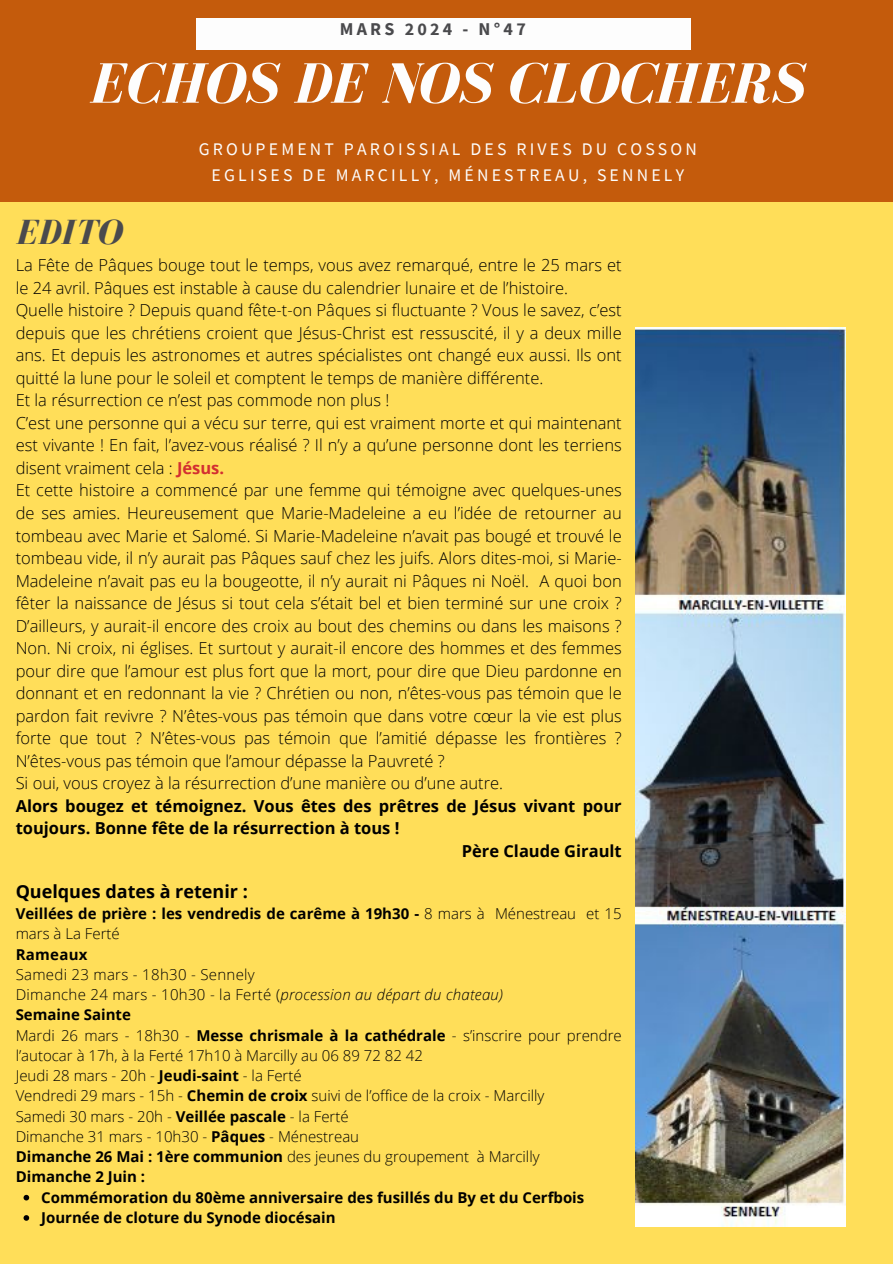
<style>
.page{position:relative;width:893px;height:1264px;background:#fff}
.page>*{position:absolute;margin:0;border:0;box-sizing:border-box;transform-origin:0 0}
.t1{font:italic 700 58.65px "Bodoni FLF";color:#fdfdfd}
.t2{font:italic 700 36px "Bodoni FLF";color:#4a4a4d}
.t3{font:700 18px "Open Sans";color:#000}
.t4{font:700 18px "Source Sans Pro";letter-spacing:.18em;color:#4a4a4d}
.t5{font:17.7px/25.8px "Source Sans Pro";letter-spacing:.18em;color:#fdfdfd;text-align:center}
.t6{font:300 16.5px "Open Sans";color:#000}
.t7{font:700 16.5px "Open Sans";color:#000}
.t8{font:300 15px/20.2px "Open Sans";color:#000}
.t9{font:700 15px/20.2px "Open Sans";color:#000}
.t10{font:300 15px "Open Sans";letter-spacing:.02em;color:#000}
.t11{font:700 15px "Open Sans";letter-spacing:.02em;color:#000}
.s1{font-weight:700;color:#d32f31}
.s2{font-weight:300}
.s3{font-style:italic}
.s4{font-weight:700}
</style>
<div class="page">
<div style="left:0;top:0;width:892px;height:1263px;background:#ffde59"></div>
<div style="left:0;top:0;width:892px;height:202px;background:#c45b0c"></div>
<div style="left:196px;top:19px;width:494px;height:31px;background:#fdfdfd"></div>
<img style="left:635px;top:327px;width:210px;height:899px">
<svg style="left:24px;top:1194px;width:5px;height:6px"></svg>
<svg style="left:24px;top:1215px;width:5px;height:5px"></svg>
<h2 class="t4" style="left:340px;top:17px;width:188px">MARS 2024 - N°47</h2>
<h1 class="t1" style="left:89px;top:52px;width:715px">ECHOS DE NOS CLOCHERS</h1>
<h4 class="t5" style="left:199px;top:136px;width:499px">GROUPEMENT PAROISSIAL DES RIVES DU COSSON<br>EGLISES DE MARCILLY, MÉNESTREAU, SENNELY</h4>
<h5 class="t2" style="left:16px;top:213px;width:108px">EDITO</h5>
<p class="t6" style="left:16px;top:254px;width:607px">La Fête de Pâques bouge tout le temps, vous avez remarqué, entre le 25 mars et</p>
<p class="t6" style="left:16px;top:276px;width:554px">le 24 avril. Pâques est instable à cause du calendrier lunaire et de l’histoire.</p>
<p class="t6" style="left:16px;top:299px;width:607px">Quelle histoire ? Depuis quand fête-t-on Pâques si fluctuante ? Vous le savez, c’est</p>
<p class="t6" style="left:16px;top:321px;width:607px">depuis que les chrétiens croient que Jésus-Christ est ressuscité, il y a deux mille</p>
<p class="t6" style="left:16px;top:344px;width:607px">ans. Et depuis les astronomes et autres spécialistes ont changé eux aussi. Ils ont</p>
<p class="t6" style="left:16px;top:366px;width:529px">quitté la lune pour le soleil et comptent le temps de manière différente.</p>
<p class="t6" style="left:16px;top:389px;width:375px">Et la résurrection ce n’est pas commode non plus !</p>
<p class="t6" style="left:16px;top:411px;width:607px">C’est une personne qui a vécu sur terre, qui est vraiment morte et qui maintenant</p>
<p class="t6" style="left:16px;top:434px;width:607px">est vivante ! En fait, l’avez-vous réalisé ? Il n’y a qu’une personne dont les terriens</p>
<p class="t6" style="left:16px;top:456px;width:210px">disent vraiment cela : <span class="s1">Jésus.</span></p>
<p class="t6" style="left:16px;top:479px;width:607px">Et cette histoire a commencé par une femme qui témoigne avec quelques-unes</p>
<p class="t6" style="left:16px;top:501px;width:607px">de ses amies. Heureusement que Marie-Madeleine a eu l’idée de retourner au</p>
<p class="t6" style="left:16px;top:524px;width:607px">tombeau avec Marie et Salomé. Si Marie-Madeleine n’avait pas bougé et trouvé le</p>
<p class="t6" style="left:16px;top:546px;width:607px">tombeau vide, il n’y aurait pas Pâques sauf chez les juifs. Alors dites-moi, si Marie-</p>
<p class="t6" style="left:16px;top:569px;width:607px">Madeleine n’avait pas eu la bougeotte, il n’y aurait ni Pâques ni Noël. A quoi bon</p>
<p class="t6" style="left:16px;top:591px;width:607px">fêter la naissance de Jésus si tout cela s’était bel et bien terminé sur une croix ?</p>
<p class="t6" style="left:16px;top:614px;width:607px">D’ailleurs, y aurait-il encore des croix au bout des chemins ou dans les maisons ?</p>
<p class="t6" style="left:16px;top:636px;width:607px">Non. Ni croix, ni églises. Et surtout y aurait-il encore des hommes et des femmes</p>
<p class="t6" style="left:16px;top:659px;width:607px">pour dire que l’amour est plus fort que la mort, pour dire que Dieu pardonne en</p>
<p class="t6" style="left:16px;top:681px;width:607px">donnant et en redonnant la vie ? Chrétien ou non, n’êtes-vous pas témoin que le</p>
<p class="t6" style="left:16px;top:704px;width:607px">pardon fait revivre ? N’êtes-vous pas témoin que dans votre cœur la vie est plus</p>
<p class="t6" style="left:16px;top:726px;width:607px">forte que tout ? N’êtes-vous pas témoin que l’amitié dépasse les frontières ?</p>
<p class="t6" style="left:16px;top:749px;width:430px">N’êtes-vous pas témoin que l’amour dépasse la Pauvreté ?</p>
<p class="t6" style="left:16px;top:771px;width:489px">Si oui, vous croyez à la résurrection d’une manière ou d’une autre.</p>
<p class="t7" style="left:16px;top:794px;width:607px">Alors bougez et témoignez. Vous êtes des prêtres de Jésus vivant pour</p>
<p class="t7" style="left:16px;top:816px;width:385px">toujours. Bonne fête de la résurrection à tous !</p>
<p class="t7" style="left:462px;top:839px;width:161px">Père Claude Girault</p>
<p class="t3" style="left:16px;top:878px;width:234px">Quelques dates à retenir :</p>
<p class="t9" style="left:16px;top:903px;width:607px">Veillées de prière : les vendredis de carême à 19h30 - <span class="s2">8 mars à Ménestreau et 15 mars à La Ferté</span></p>
<p class="t11" style="left:16px;top:943px;width:73px">Rameaux</p>
<p class="t10" style="left:16px;top:963px;width:240px">Samedi 23 mars - 18h30 - Sennely</p>
<p class="t10" style="left:16px;top:984px;width:489px">Dimanche 24 mars - 10h30 - la Ferté (<span class="s3">procession au départ du chateau)</span></p>
<p class="t9" style="left:16px;top:1004px;width:117px">Semaine Sainte</p>
<p class="t8" style="left:16px;top:1024px;width:607px">Mardi 26 mars - 18h30 - <span class="s4">Messe chrismale à la cathédrale</span> - s’inscrire pour prendre l’autocar à 17h, à la Ferté 17h10 à Marcilly au 06 89 72 82 42</p>
<p class="t8" style="left:16px;top:1065px;width:287px">Jeudi 28 mars - 20h - <span class="s4">Jeudi-saint</span> - la Ferté</p>
<p class="t8" style="left:16px;top:1085px;width:530px">Vendredi 29 mars - 15h - <span class="s4">Chemin de croix</span> suivi de l’office de la croix - Marcilly</p>
<p class="t8" style="left:16px;top:1105px;width:334px">Samedi 30 mars - 20h - <span class="s4">Veillée pascale</span> - la Ferté</p>
<p class="t8" style="left:16px;top:1125px;width:345px">Dimanche 31 mars - 10h30 - <span class="s4">Pâques</span> - Ménestreau</p>
<p class="t8" style="left:16px;top:1146px;width:525px"><span class="s4">Dimanche 26 Mai : 1ère communion</span> des jeunes du groupement à Marcilly</p>
<p class="t9" style="left:16px;top:1166px;width:131px">Dimanche 2 Juin :</p>
<p class="t9" style="left:41px;top:1186px;width:544px">Commémoration du 80ème anniversaire des fusillés du By et du Cerfbois</p>
<p class="t9" style="left:41px;top:1206px;width:296px">Journée de cloture du Synode diocésain</p>
</div>
